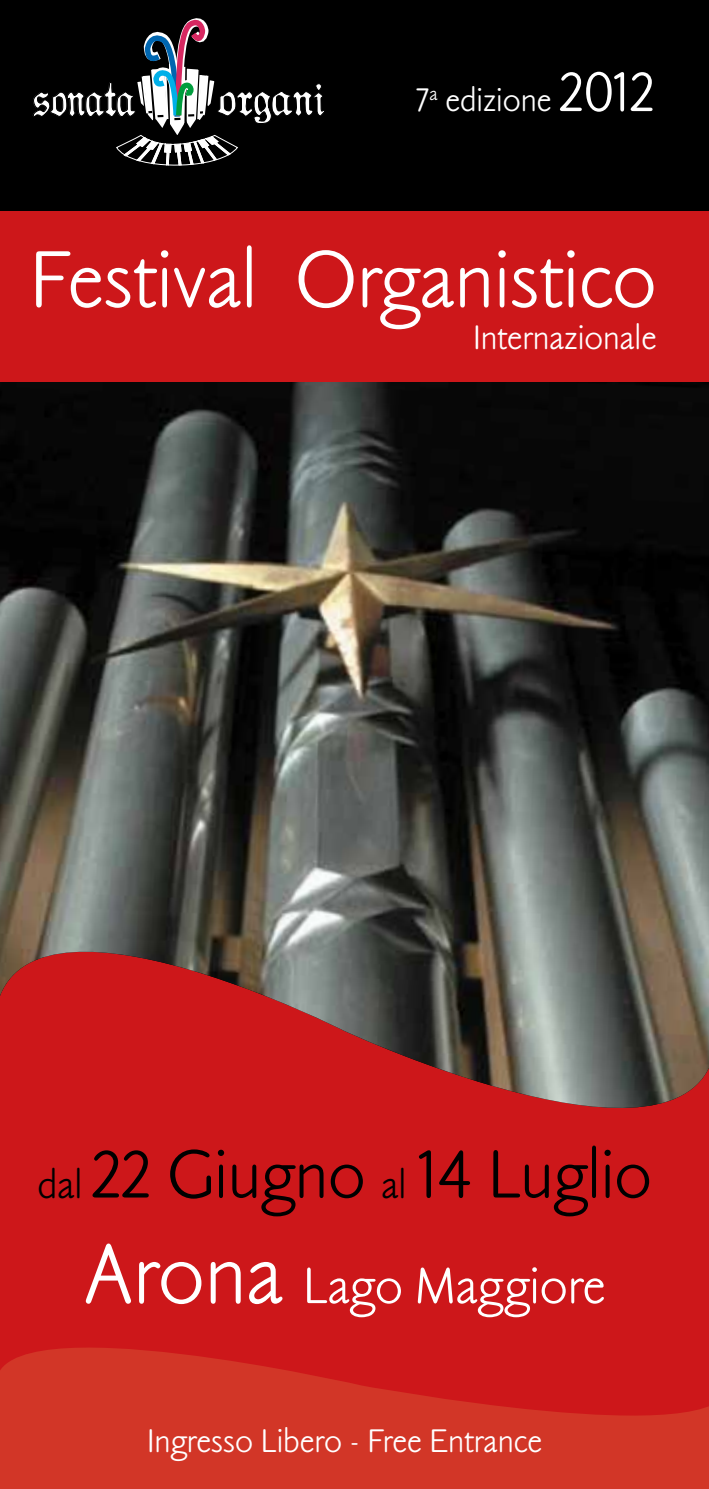
<style>
.page{position:relative;width:709px;height:1489px;background:#fff}
.page>*{position:absolute;margin:0;border:0;box-sizing:border-box;transform-origin:0 0}
.t1{font:83.25px "Claude Sans Std";color:#fff}
.t2{font:70.25px "Claude Sans Std";color:#000}
.t3{font:52.75px "Claude Sans Std";color:#fff}
.t4{font:47.75px "Antraxja Goth 1938";letter-spacing:-.005em;color:#fff}
.t5{font:47.75px "Antraxja Goth 1938";letter-spacing:-.005em;color:#fff;scale:1.12 1}
.t6{font:35.25px "Claude Sans Std";color:#fff}
.t7{font:34px "Claude Sans Std";color:#fff}
.s1{font-size:58.25px}
.s2{font-size:41px}
.s3{font-size:88px}
</style>
<div class="page">
<div style="left:0;top:171px;width:709px;height:1317px;background:#cd171a"></div>
<div style="left:0;top:0;width:709px;height:211px;background:#000"></div>
<img style="left:0;top:382px;width:709px;height:726px">
<svg style="left:0;top:1347px;width:709px;height:141px;fill:#d23627"></svg>
<svg style="left:33px;top:13px;width:292px;height:154px;background:#191a1b"></svg>
<h3 class="t4" style="left:33px;top:71px;width:104px">sonata</h3>
<h3 class="t5" style="left:217px;top:71px;width:98px">organi</h3>
<p class="t7" style="left:416px;top:81px;width:240px">7<sup>a</sup> edizione <span class="s1">2012</span></p>
<h1 class="t1" style="left:30px;top:234px;width:628px">Festival Organistico</h1>
<p class="t6" style="left:473px;top:318px;width:185px">Internazionale</p>
<h2 class="t2" style="left:37px;top:1135px;width:616px"><span class="s2">dal</span> 22 Giugno <span class="s2">al</span> 14 Luglio</h2>
<h3 class="t3" style="left:84px;top:1256px;width:523px"><span class="s3">Arona</span> Lago Maggiore</h3>
<p class="t7" style="left:147px;top:1421px;width:396px">Ingresso Libero - Free Entrance</p>
</div>
